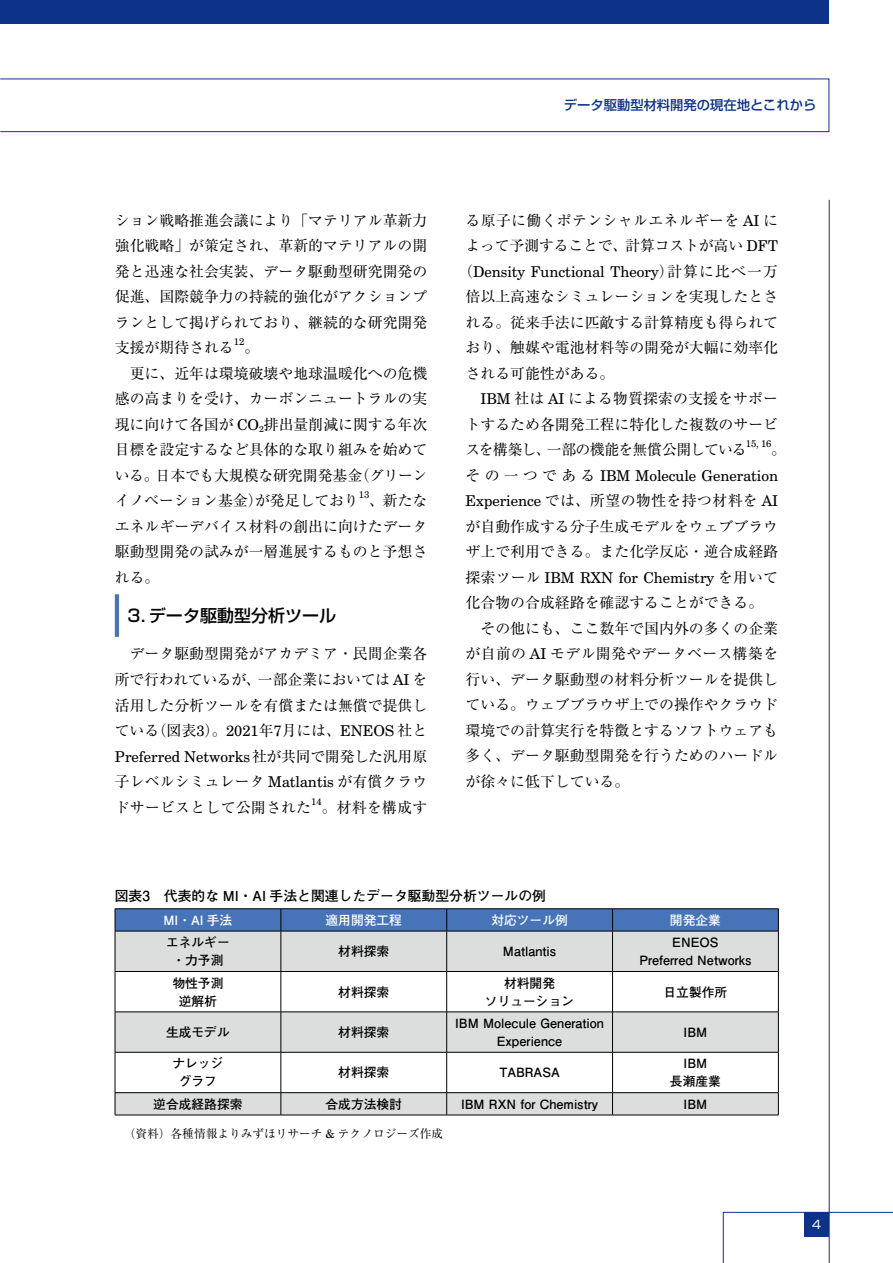
<style>
.page{position:relative;width:893px;height:1263px;background:#fff}
.page>*{position:absolute;margin:0;border:0;box-sizing:border-box;transform-origin:0 0}
.t1{font:500 16.95px "Shin Go Pr 6 N";color:#000}
.t2{font:14.85px/25.5px "Ryumin Pr 6 N";color:#000;text-align:justify}
.t3{font:14.85px "Century Schoolbook BT";color:#000}
.t4{font:14.85px/25.5px "Ryumin Pr 6 N";letter-spacing:.025em;color:#000}
.t5{font:700 13.8px "Futo Go B101 Pr 6 N";color:#000}
.t6{font:500 13.35px "Shin Go Pr 6 N";color:#0c3388}
.t7{font:700 12.75px/18.1px "Futo Go B101 Pr 6 N";color:#000;text-align:center}
.t8{font:700 12.75px "Futo Go B101 Pr 6 N";color:#fff}
.t9{font:11.7px "Ryumin Pr 6 N";color:#000}
.t10{font:11.7px "Shin Go Pr 6 N";color:#fff}
.t11{font:9.6px "Century Schoolbook BT";color:#000}
.s1{font-family:"Century Schoolbook BT"}
.s2{font-family:"Ryumin Pr 6 N"}
</style>
<div class="page">
<div style="left:0;top:0;width:829px;height:23px;background:#0c3388"></div>
<hr style="left:829px;top:200px;width:1px;height:1063px;background:#0c3388">
<svg style="left:723px;top:1212px;width:170px;height:51px"></svg>
<div style="left:804px;top:1212px;width:25px;height:24px;background:#0c3388"></div>
<div style="left:0;top:79px;width:829px;height:53px;border:1px solid #0c3388"></div>
<div style="left:115px;top:594px;width:7px;height:43px;background:#4774b9"></div>
<div style="left:119px;top:592px;width:11px;height:47px;background:#fff"></div>
<svg style="left:116px;top:932px;width:662px;height:183px;fill:#dcdddd"></svg>
<hr style="left:115px;top:931px;width:166px;height:1px;background:#000">
<hr style="left:281px;top:931px;width:166px;height:1px;background:#000">
<hr style="left:281px;top:931px;width:1px;height:40px;background:#000">
<hr style="left:447px;top:931px;width:165px;height:1px;background:#000">
<hr style="left:446px;top:931px;width:1px;height:40px;background:#000">
<hr style="left:612px;top:931px;width:167px;height:1px;background:#000">
<hr style="left:612px;top:931px;width:1px;height:40px;background:#000">
<hr style="left:115px;top:971px;width:166px;height:1px;background:#000">
<hr style="left:281px;top:971px;width:166px;height:1px;background:#000">
<hr style="left:281px;top:972px;width:1px;height:40px;background:#000">
<hr style="left:447px;top:971px;width:165px;height:1px;background:#000">
<hr style="left:446px;top:972px;width:1px;height:40px;background:#000">
<hr style="left:612px;top:971px;width:167px;height:1px;background:#000">
<hr style="left:612px;top:972px;width:1px;height:40px;background:#000">
<hr style="left:115px;top:1012px;width:166px;height:1px;background:#000">
<hr style="left:281px;top:1012px;width:166px;height:1px;background:#000">
<hr style="left:281px;top:1012px;width:1px;height:40px;background:#000">
<hr style="left:447px;top:1012px;width:165px;height:1px;background:#000">
<hr style="left:446px;top:1012px;width:1px;height:40px;background:#000">
<hr style="left:612px;top:1012px;width:167px;height:1px;background:#000">
<hr style="left:612px;top:1012px;width:1px;height:40px;background:#000">
<hr style="left:115px;top:1052px;width:166px;height:1px;background:#000">
<hr style="left:281px;top:1052px;width:166px;height:1px;background:#000">
<hr style="left:281px;top:1052px;width:1px;height:40px;background:#000">
<hr style="left:447px;top:1052px;width:165px;height:1px;background:#000">
<hr style="left:446px;top:1052px;width:1px;height:40px;background:#000">
<hr style="left:612px;top:1052px;width:167px;height:1px;background:#000">
<hr style="left:612px;top:1052px;width:1px;height:40px;background:#000">
<hr style="left:115px;top:1092px;width:166px;height:1px;background:#000">
<hr style="left:281px;top:1092px;width:166px;height:1px;background:#000">
<svg style="left:281px;top:1093px;width:1px;height:22px"></svg>
<hr style="left:447px;top:1092px;width:165px;height:1px;background:#000">
<svg style="left:446px;top:1093px;width:1px;height:22px"></svg>
<hr style="left:612px;top:1092px;width:167px;height:1px;background:#000">
<svg style="left:612px;top:1093px;width:1px;height:22px"></svg>
<hr style="left:115px;top:908px;width:166px;height:1px;background:#000">
<hr style="left:281px;top:908px;width:166px;height:1px;background:#000">
<hr style="left:447px;top:908px;width:165px;height:1px;background:#000">
<hr style="left:612px;top:908px;width:167px;height:1px;background:#000">
<svg style="left:115px;top:909px;width:664px;height:22px;background:#446fb2"></svg>
<hr style="left:115px;top:931px;width:1px;height:40px;background:#000">
<hr style="left:778px;top:931px;width:1px;height:40px;background:#000">
<hr style="left:115px;top:972px;width:1px;height:40px;background:#000">
<hr style="left:778px;top:972px;width:1px;height:40px;background:#000">
<hr style="left:115px;top:1012px;width:1px;height:40px;background:#000">
<hr style="left:778px;top:1012px;width:1px;height:40px;background:#000">
<hr style="left:115px;top:1052px;width:1px;height:40px;background:#000">
<hr style="left:778px;top:1052px;width:1px;height:40px;background:#000">
<svg style="left:115px;top:1093px;width:1px;height:22px"></svg>
<svg style="left:778px;top:1093px;width:1px;height:22px"></svg>
<hr style="left:115px;top:1115px;width:166px;height:1px;background:#000">
<hr style="left:281px;top:1115px;width:166px;height:1px;background:#000">
<hr style="left:447px;top:1115px;width:165px;height:1px;background:#000">
<hr style="left:612px;top:1115px;width:167px;height:1px;background:#000">
<p class="t6" style="left:564px;top:94px;width:254px">データ駆動型材料開発の現在地とこれから</p>
<p class="t2" style="left:115px;top:207px;width:314px">ション戦略推進会議により「マテリアル革新力強化戦略」が策定され、革新的マテリアルの開発と迅速な社会実装、データ駆動型研究開発の促進、国際競争力の持続的強化がアクションプランとして掲げられており、継続的な研究開発支援が期待される</p>
<p class="t11" style="left:234px;top:336px;width:12px">12</p>
<p class="t2" style="left:115px;top:334px;width:314px;text-align:left;text-indent:130px">。<br>　更に、近年は環境破壊や地球温暖化への危機感の高まりを受け、カーボンニュートラルの実現に向けて各国が <span class="s1">CO</span><sub>2</sub>排出量削減に関する年次目標を設定するなど具体的な取り組みを始めている。日本でも大規模な研究開発基金（グリーンイノベーション基金）が発足しており</p>
<p class="t11" style="left:359px;top:489px;width:12px">13</p>
<p class="t2" style="left:115px;top:487px;width:314px;text-indent:254px">、新たなエネルギーデバイス材料の創出に向けたデータ駆動型開発の試みが一層進展するものと予想される。</p>
<p class="t1" style="left:128px;top:602px;width:210px">3．データ駆動型分析ツール</p>
<p class="t2" style="left:115px;top:640px;width:314px">　データ駆動型開発がアカデミア・民間企業各所で行われているが、一部企業においては <span class="s1">AI</span> を活用した分析ツールを有償または無償で提供している（図表<span class="s1">3</span>）。<span class="s1">2021</span>年<span class="s1">7</span>月には、<span class="s1">ENEOS</span> 社と</p>
<p class="t3" style="left:115px;top:747px;width:314px">Preferred Networks<span class="s2">社が共同で開発した汎用原</span></p>
<p class="t2" style="left:115px;top:768px;width:314px">子レベルシミュレータ <span class="s1">Matlantis</span> が有償クラウドサービスとして公開された</p>
<p class="t11" style="left:311px;top:795px;width:12px">14</p>
<p class="t2" style="left:322px;top:793px;width:107px">。材料を構成す</p>
<p class="t4" style="left:466px;top:207px;width:314px">る原子に働くポテンシャルエネルギーを <span class="s1">AI</span> によって予測することで、計算コストが高い <span class="s1">DFT</span></p>
<p class="t3" style="left:458px;top:262px;width:321px"><span class="s2">（</span>Density Functional Theory<span class="s2">）計算に比べ一万</span></p>
<p class="t2" style="left:466px;top:283px;width:314px">倍以上高速なシミュレーションを実現したとされる。従来手法に匹敵する計算精度も得られており、触媒や電池材料等の開発が大幅に効率化される可能性がある。</p>
<p class="t2" style="left:465px;top:385px;width:314px;text-indent:15px"><span class="s1">IBM</span> 社は <span class="s1">AI</span> による物質探索の支援をサポートするため各開発工程に特化した複数のサービスを構築し、一部の機能を無償公開している</p>
<p class="t11" style="left:746px;top:438px;width:27px">15, 16</p>
<p class="t2" style="left:771px;top:436px;width:16px">。</p>
<p class="t3" style="left:466px;top:466px;width:314px"><span class="s2">その一つである</span> IBM Molecule Generation</p>
<p class="t2" style="left:466px;top:487px;width:314px"><span class="s1">Experience</span> では、所望の物性を持つ材料を <span class="s1">AI</span>が自動作成する分子生成モデルをウェブブラウザ上で利用できる。また化学反応・逆合成経路</p>
<p class="t3" style="left:466px;top:568px;width:314px"><span class="s2">探索ツール</span> IBM RXN for Chemistry <span class="s2">を用いて</span></p>
<p class="t2" style="left:466px;top:589px;width:314px;text-align:left">化合物の合成経路を確認することができる。　その他にも、ここ数年で国内外の多くの企業が自前の <span class="s1">AI</span> モデル開発やデータベース構築を行い、データ駆動型の材料分析ツールを提供している。ウェブブラウザ上での操作やクラウド環境での計算実行を特徴とするソフトウェアも多く、データ駆動型開発を行うためのハードルが徐々に低下している。</p>
<p class="t5" style="left:115px;top:884px;width:433px">図表3　代表的な MI・AI 手法と関連したデータ駆動型分析ツールの例</p>
<p class="t8" style="left:164px;top:910px;width:70px">MI・AI 手法</p>
<p class="t8" style="left:325px;top:910px;width:78px">適用開発工程</p>
<p class="t8" style="left:491px;top:910px;width:78px">対応ツール例</p>
<p class="t8" style="left:670px;top:910px;width:53px">開発企業</p>
<p class="t7" style="left:166px;top:933px;width:65px">エネルギー・力予測</p>
<p class="t7" style="left:338px;top:942px;width:53px">材料探索</p>
<p class="t7" style="left:503px;top:942px;width:55px">Matlantis</p>
<p class="t7" style="left:639px;top:933px;width:114px">ENEOS<br>Preferred Networks</p>
<p class="t7" style="left:172px;top:973px;width:53px">物性予測逆解析</p>
<p class="t7" style="left:338px;top:982px;width:53px">材料探索</p>
<p class="t7" style="left:485px;top:973px;width:91px">材料開発<br>ソリューション</p>
<p class="t7" style="left:663px;top:982px;width:65px">日立製作所</p>
<p class="t7" style="left:166px;top:1022px;width:65px">生成モデル</p>
<p class="t7" style="left:338px;top:1022px;width:53px">材料探索</p>
<p class="t7" style="left:455px;top:1013px;width:150px">IBM Molecule Generation<br>Experience</p>
<p class="t7" style="left:684px;top:1022px;width:25px">IBM</p>
<p class="t7" style="left:172px;top:1054px;width:53px">ナレッジグラフ</p>
<p class="t7" style="left:338px;top:1063px;width:53px">材料探索</p>
<p class="t7" style="left:499px;top:1063px;width:62px">TABRASA</p>
<p class="t7" style="left:670px;top:1054px;width:53px">IBM<br>長瀬産業</p>
<p class="t7" style="left:153px;top:1094px;width:91px">逆合成経路探索</p>
<p class="t7" style="left:325px;top:1094px;width:78px">合成方法検討</p>
<p class="t7" style="left:461px;top:1094px;width:138px">IBM RXN for Chemistry</p>
<p class="t7" style="left:684px;top:1094px;width:25px">IBM</p>
<p class="t9" style="left:124px;top:1125px;width:321px">（資料）各種情報よりみずほリサーチ <span class="s1">&amp;</span> テクノロジーズ作成</p>
<p class="t10" style="left:812px;top:1214px;width:10px">4</p>
</div>
